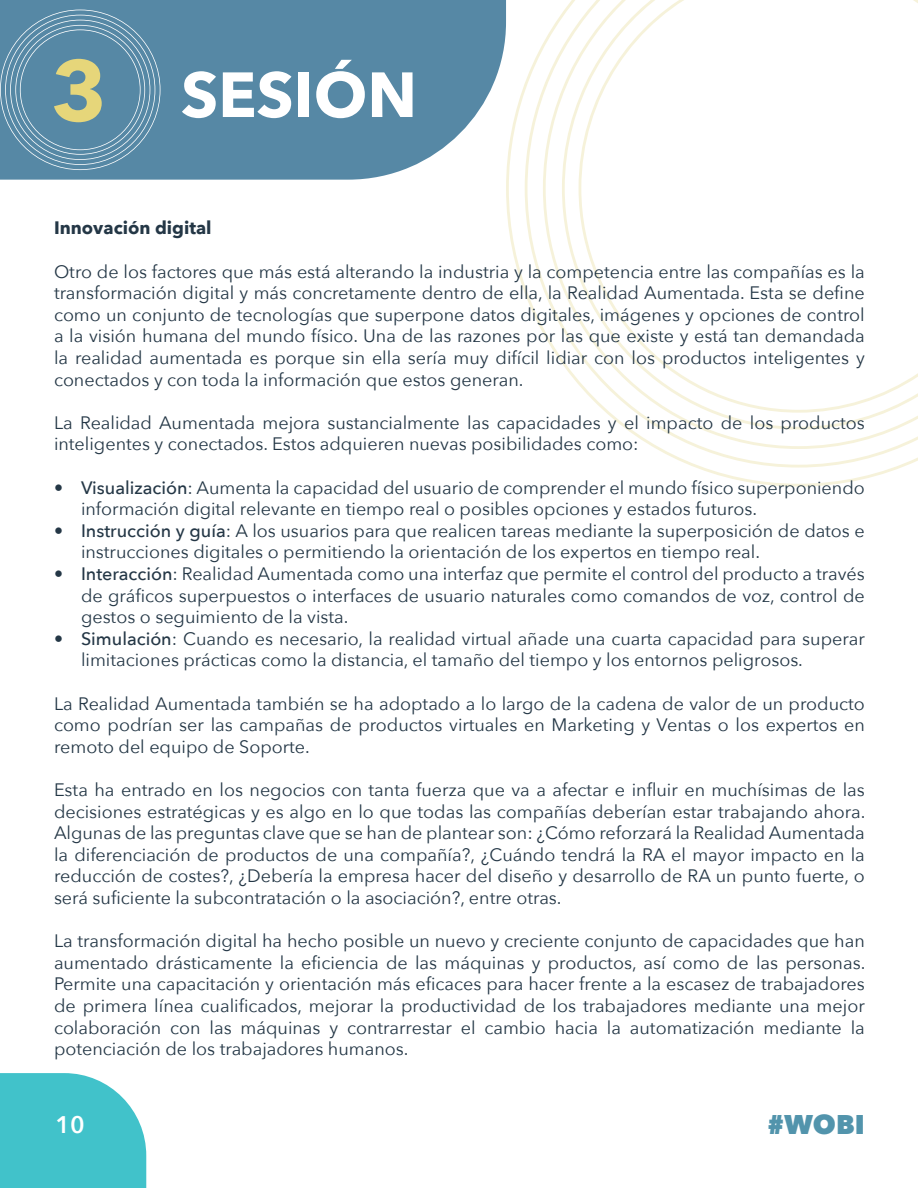
<style>
.page{position:relative;width:918px;height:1188px;background:#fff}
.page>*{position:absolute;margin:0;border:0;box-sizing:border-box;transform-origin:0 0}
.t1{font:700 85.05px "Avenir Next";color:#e6d67a}
.t2{font:700 63px "Avenir Next";color:#fff}
.t3{font:800 27px "Avenir Next";color:#5294ac}
.t4{font:600 24px "Avenir Next";color:#fff}
.t5{font:18px/21.6px "Avenir Next";color:#243746;text-align:justify}
.t6{font:700 18px "Avenir Next";color:#243746}
.s1{font-weight:500}
</style>
<div class="page">
<svg style="left:0;top:1073px;width:146px;height:115px;background:#51c7ce"></svg>
<svg style="left:0;top:0;width:506px;height:180px;background:#6492ac"></svg>
<svg style="left:0;top:10px;width:161px;height:160px;background:#608faa"></svg>
<svg style="left:506px;top:83px;width:393px;height:404px"></svg>
<svg style="left:525px;top:44px;width:393px;height:424px"></svg>
<svg style="left:543px;top:13px;width:375px;height:436px"></svg>
<svg style="left:562px;top:0;width:356px;height:430px"></svg>
<svg style="left:579px;top:0;width:339px;height:413px"></svg>
<h1 class="t1" style="left:51px;top:39px;width:57px">3</h1>
<h2 class="t2" style="left:181px;top:56px;width:238px">SESIÓN</h2>
<p class="t6" style="left:54px;top:217px;width:159px">Innovación digital</p>
<p class="t5" style="left:54px;top:261px;width:812px">Otro de los factores que más está alterando la industria y la competencia entre las compañías es la transformación digital y más concretamente dentro de ella, la Realidad Aumentada. Esta se define como un conjunto de tecnologías que superpone datos digitales, imágenes y opciones de control a la visión humana del mundo físico. Una de las razones por las que existe y está tan demandada la realidad aumentada es porque sin ella sería muy difícil lidiar con los productos inteligentes y conectados y con toda la información que estos generan.</p>
<p class="t5" style="left:54px;top:412px;width:812px">La Realidad Aumentada mejora sustancialmente las capacidades y el impacto de los productos inteligentes y conectados. Estos adquieren nuevas posibilidades como:</p>
<p class="t5" style="left:81px;top:477px;width:785px;text-indent:-27px">• <span class="s1">Visualización</span>: Aumenta la capacidad del usuario de comprender el mundo físico superponiendo información digital relevante en tiempo real o posibles opciones y estados futuros.</p>
<p class="t5" style="left:81px;top:520px;width:785px;text-indent:-27px">• <span class="s1">Instrucción y guía</span>: A los usuarios para que realicen tareas mediante la superposición de datos e instrucciones digitales o permitiendo la orientación de los expertos en tiempo real.</p>
<p class="t5" style="left:81px;top:563px;width:785px;text-indent:-27px">• <span class="s1">Interacción</span>: Realidad Aumentada como una interfaz que permite el control del producto a través de gráficos superpuestos o interfaces de usuario naturales como comandos de voz, control de gestos o seguimiento de la vista.</p>
<p class="t5" style="left:81px;top:628px;width:785px;text-indent:-27px">• <span class="s1">Simulación</span>: Cuando es necesario, la realidad virtual añade una cuarta capacidad para superar limitaciones prácticas como la distancia, el tamaño del tiempo y los entornos peligrosos.</p>
<p class="t5" style="left:54px;top:693px;width:812px">La Realidad Aumentada también se ha adoptado a lo largo de la cadena de valor de un producto como podrían ser las campañas de productos virtuales en Marketing y Ventas o los expertos en remoto del equipo de Soporte.</p>
<p class="t5" style="left:54px;top:779px;width:813px">Esta ha entrado en los negocios con tanta fuerza que va a afectar e influir en muchísimas de las decisiones estratégicas y es algo en lo que todas las compañías deberían estar trabajando ahora.<br>Algunas de las preguntas clave que se han de plantear son: ¿Cómo reforzará la Realidad Aumentada la diferenciación de productos de una compañía?, ¿Cuándo tendrá la RA el mayor impacto en la reducción de costes?, ¿Debería la empresa hacer del diseño y desarrollo de RA un punto fuerte, o será suficiente la subcontratación o la asociación?, entre otras.</p>
<p class="t5" style="left:54px;top:930px;width:813px">La transformación digital ha hecho posible un nuevo y creciente conjunto de capacidades que han aumentado drásticamente la eficiencia de las máquinas y productos, así como de las personas.<br>Permite una capacitación y orientación más eficaces para hacer frente a la escasez de trabajadores de primera línea cualificados, mejorar la productividad de los trabajadores mediante una mejor colaboración con las máquinas y contrarrestar el cambio hacia la automatización mediante la potenciación de los trabajadores humanos.</p>
<h3 class="t4" style="left:56px;top:1110px;width:31px">10</h3>
<h3 class="t3" style="left:767px;top:1108px;width:99px">#WOBI</h3>
</div>
